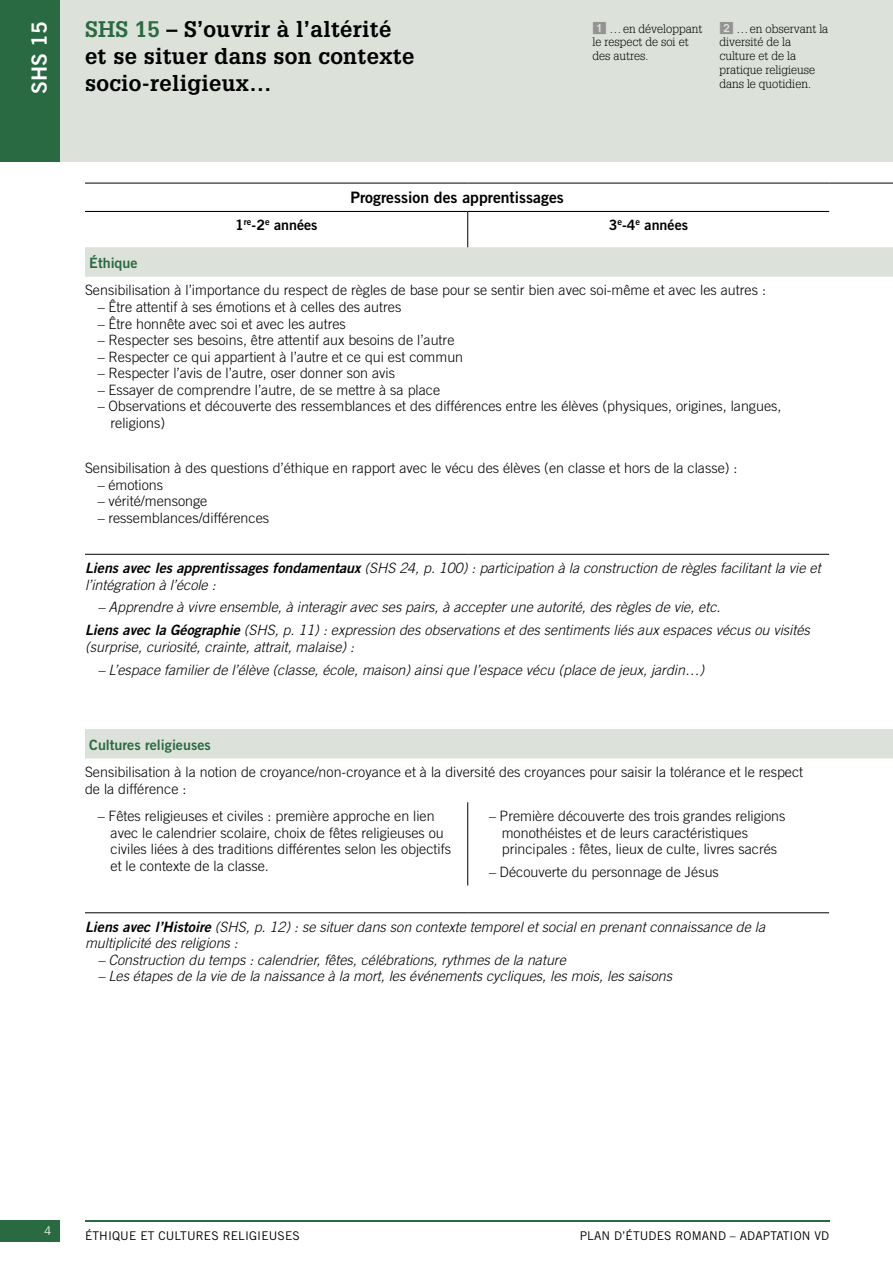
<style>
.page{position:relative;width:893px;height:1263px;background:#fff}
.page>*{position:absolute;margin:0;border:0;box-sizing:border-box;transform-origin:0 0}
.t1{font:700 22.05px/26.7px "Glypha LT Std";letter-spacing:.015em;color:#000}
.t2{font:21px "Trade Gothic LT Std Bd 2";color:#fff}
.t3{font:15.75px "Trade Gothic LT Std Bd 2";color:#000}
.t4{font:300 14.25px/16.5px "Trade Gothic LT Std";color:#000}
.t5{font:italic 300 14.25px/16.5px "Trade Gothic LT Std";color:#000}
.t6{font:14.25px "Trade Gothic LT Std Bd 2";color:#296a42}
.t7{font:14.25px "Trade Gothic LT Std Bd 2";color:#000}
.t8{font:300 12px/13.8px "Glypha LT Std";color:#000}
.t9{font:12px "Trade Gothic LT Std";letter-spacing:.01em;color:#000}
.t10{font:300 12px "Trade Gothic LT Std";color:#fff}
.s1{color:#296a42}
.s2{font-family:"PER pastilles";font-weight:400;font-size:14.25px;color:#939393}
.s3{font-family:"Trade Gothic LT Std Bd 2 Obl";font-weight:400;font-style:normal}
</style>
<div class="page">
<div style="left:60px;top:0;width:833px;height:162px;background:#dce1d9"></div>
<svg style="left:85px;top:247px;width:808px;height:511px"></svg>
<hr style="left:85px;top:183px;width:383px;height:1px;background:#000">
<hr style="left:468px;top:183px;width:361px;height:1px;background:#000">
<hr style="left:829px;top:183px;width:64px;height:1px;background:#000">
<hr style="left:467px;top:212px;width:1px;height:35px;background:#000">
<hr style="left:467px;top:802px;width:1px;height:83px;background:#000">
<hr style="left:85px;top:912px;width:383px;height:1px;background:#000">
<hr style="left:468px;top:912px;width:361px;height:1px;background:#000">
<hr style="left:85px;top:554px;width:383px;height:1px;background:#000">
<hr style="left:468px;top:554px;width:361px;height:1px;background:#000">
<hr style="left:829px;top:554px;width:64px;height:1px;background:#fff">
<hr style="left:85px;top:211px;width:383px;height:1px;background:#000">
<hr style="left:468px;top:211px;width:361px;height:1px;background:#000">
<hr style="left:85px;top:1220px;width:744px;height:1px;background:#296a42">
<div style="left:0;top:1220px;width:60px;height:22px;background:#296a42"></div>
<div style="left:0;top:0;width:60px;height:162px;background:#296a42"></div>
<h2 class="t2" style="left:26px;top:94px;width:74px;rotate:-90deg">SHS 15</h2>
<h1 class="t1" style="left:85px;top:15px;width:331px"><span class="s1">SHS 15</span> – S’ouvrir à l’altérité et se situer dans son contexte socio-religieux…</h1>
<p class="t8" style="left:592px;top:22px;width:111px"><span class="s2">1</span> …en développant le respect de soi et des autres.</p>
<p class="t8" style="left:719px;top:22px;width:110px"><span class="s2">2</span> …en observant la diversité de la culture et de la pratique religieuse dans le quotidien.</p>
<p class="t3" style="left:350px;top:188px;width:215px">Progression des apprentissages</p>
<p class="t7" style="left:235px;top:216px;width:84px">1<sup>re</sup>-2<sup>e</sup> années</p>
<p class="t7" style="left:609px;top:216px;width:81px">3<sup>e</sup>-4<sup>e</sup> années</p>
<p class="t6" style="left:89px;top:254px;width:50px">Éthique</p>
<p class="t4" style="left:85px;top:282px;width:682px">Sensibilisation à l’importance du respect de règles de base pour se sentir bien avec soi-même et avec les autres :</p>
<p class="t4" style="left:98px;top:298px;width:305px">– Être attentif à ses émotions et à celles des autres</p>
<p class="t4" style="left:98px;top:315px;width:250px">– Être honnête avec soi et avec les autres</p>
<p class="t4" style="left:98px;top:332px;width:358px">– Respecter ses besoins, être attentif aux besoins de l’autre</p>
<p class="t4" style="left:98px;top:348px;width:367px">– Respecter ce qui appartient à l’autre et ce qui est commun</p>
<p class="t4" style="left:98px;top:365px;width:299px">– Respecter l’avis de l’autre, oser donner son avis</p>
<p class="t4" style="left:98px;top:381px;width:344px">– Essayer de comprendre l’autre, de se mettre à sa place</p>
<p class="t4" style="left:111px;top:398px;width:672px;text-indent:-13px">– Observations et découverte des ressemblances et des différences entre les élèves (physiques, origines, langues, religions)</p>
<p class="t4" style="left:85px;top:460px;width:654px">Sensibilisation à des questions d’éthique en rapport avec le vécu des élèves (en classe et hors de la classe) :</p>
<p class="t4" style="left:98px;top:476px;width:67px">– émotions</p>
<p class="t4" style="left:98px;top:493px;width:111px">– vérité/mensonge</p>
<p class="t4" style="left:98px;top:509px;width:173px">– ressemblances/différences</p>
<p class="t5" style="left:85px;top:560px;width:737px"><span class="s3">Liens avec les apprentissages fondamentaux</span> (SHS 24, p. 100) : participation à la construction de règles facilitant la vie et l’intégration à l’école :</p>
<p class="t5" style="left:85px;top:596px;width:726px;line-height:23px;text-indent:13px">– Apprendre à vivre ensemble, à interagir avec ses pairs, à accepter une autorité, des règles de vie, etc.<br><span class="s3">Liens avec la Géographie</span> (SHS, p. 11) : expression des observations et des sentiments liés aux espaces vécus ou visités</p>
<p class="t5" style="left:85px;top:639px;width:271px">(surprise, curiosité, crainte, attrait, malaise) :</p>
<p class="t5" style="left:98px;top:662px;width:608px">– L’espace familier de l’élève (classe, école, maison) ainsi que l’espace vécu (place de jeux, jardin…)</p>
<p class="t6" style="left:89px;top:736px;width:123px">Cultures religieuses</p>
<p class="t4" style="left:85px;top:764px;width:720px">Sensibilisation à la notion de croyance/non-croyance et à la diversité des croyances pour saisir la tolérance et le respect de la différence :</p>
<p class="t4" style="left:111px;top:808px;width:342px;text-indent:-13px">– Fêtes religieuses et civiles : première approche en lien avec le calendrier scolaire, choix de fêtes religieuses ou civiles liées à des traditions différentes selon les objectifs et le contexte de la classe.</p>
<p class="t4" style="left:502px;top:808px;width:285px;text-indent:-13px">– Première découverte des trois grandes religions monothéistes et de leurs caractéristiques principales : fêtes, lieux de culte, livres sacrés</p>
<p class="t4" style="left:489px;top:863px;width:231px">– Découverte du personnage de Jésus</p>
<p class="t5" style="left:85px;top:918px;width:682px"><span class="s3">Liens avec l’Histoire</span> (SHS, p. 12) : se situer dans son contexte temporel et social en prenant connaissance de la multiplicité des religions :</p>
<p class="t5" style="left:98px;top:951px;width:470px">– Construction du temps : calendrier, fêtes, célébrations, rythmes de la nature</p>
<p class="t5" style="left:98px;top:968px;width:576px">– Les étapes de la vie de la naissance à la mort, les événements cycliques, les mois, les saisons</p>
<p class="t10" style="left:44px;top:1224px;width:8px">4</p>
<p class="t9" style="left:85px;top:1228px;width:216px">ÉTHIQUE ET CULTURES RELIGIEUSES</p>
<p class="t9" style="left:580px;top:1228px;width:251px">PLAN D’ÉTUDES ROMAND – ADAPTATION VD</p>
</div>
